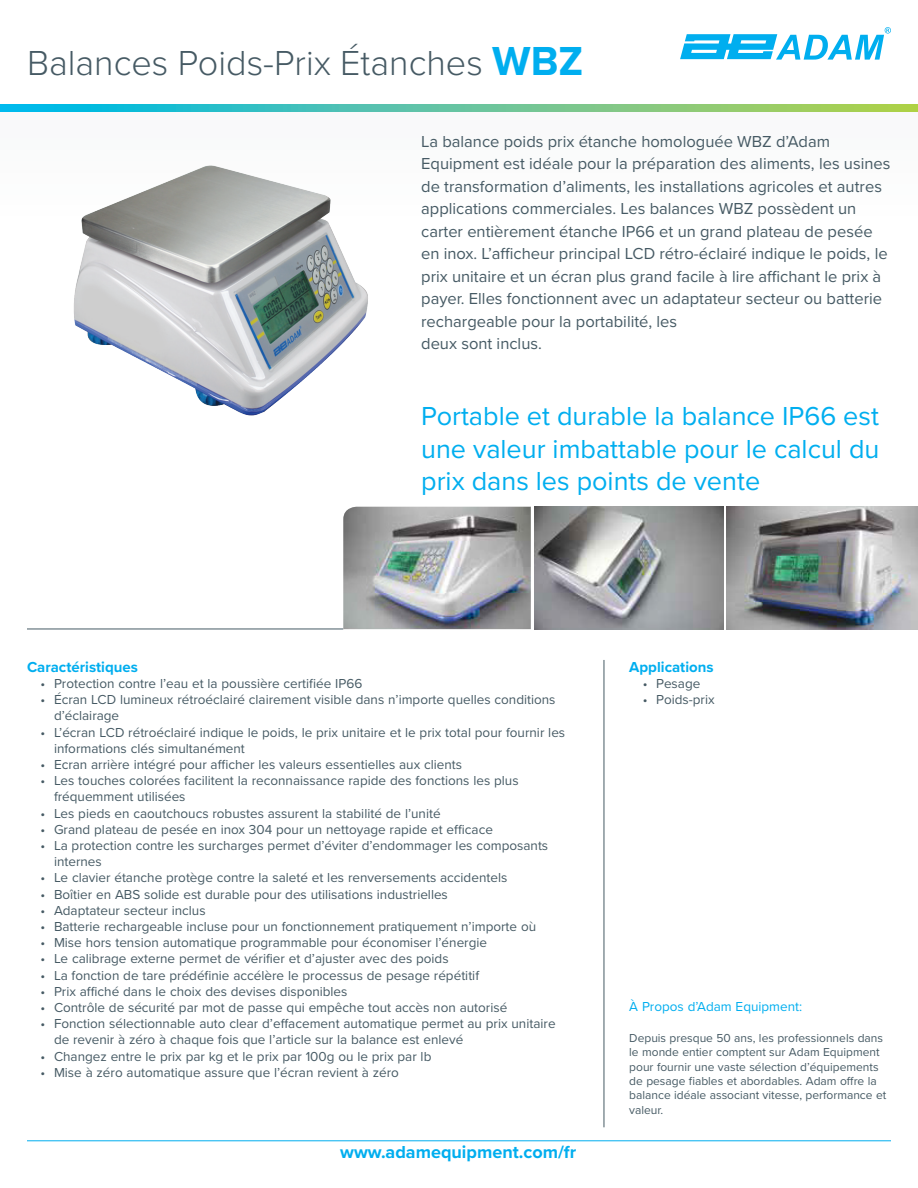
<style>
.page{position:relative;width:918px;height:1188px;background:#fff}
.page>*{position:absolute;margin:0;border:0;box-sizing:border-box;transform-origin:0 0}
.Product_Heading{font:300 36px "Proxima Nova";color:#465a64}
.Sub_Head{font:27px "Proxima Nova";color:#00aeef}
.t1{font:700 18px "Proxima Nova";color:#00aeef}
.AE_Copy{font:16.5px "Proxima Nova";color:#465a64}
.Features_Header{font:700 15px "Proxima Nova";color:#00aeef}
.Applications_Header{font:700 15px "Proxima Nova";color:#00aeef}
.t2{font:13.5px/16.2px "Proxima Nova";color:#465a64}
.About_Us_Header{font:13.5px "Proxima Nova";color:#00aeef}
.About_US_text{font:12px "Proxima Nova";color:#465a64}
.s1{font-weight:700;font-size:42px;color:#00aeef}
</style>
<div class="page">
<div style="left:0;top:111px;width:918px;height:114px;background:#fafbfb"></div>
<img style="left:74px;top:165px;width:294px;height:251px">
<svg style="left:0;top:105px;width:918px;height:6px;background:#5cc49e"></svg>
<hr style="left:27px;top:1141px;width:864px;height:1px;background:#00aeef">
<hr style="left:27px;top:629px;width:316px;height:1px;background:#465a64">
<hr style="left:604px;top:660px;width:1px;height:467px;background:#465a64">
<svg style="left:680px;top:27px;width:211px;height:33px"></svg>
<img style="left:343px;top:507px;width:188px;height:122px">
<img style="left:535px;top:507px;width:189px;height:122px">
<img style="left:727px;top:507px;width:191px;height:122px">
<p class="Product_Heading" style="left:27px;top:36px;width:558px">Balances Poids-Prix Étanches <span class="s1">WBZ</span></p>
<p class="AE_Copy" style="left:421px;top:129px;width:410px">La balance poids prix étanche homologuée WBZ d’Adam</p>
<p class="AE_Copy" style="left:421px;top:151px;width:471px">Equipment est idéale pour la préparation des aliments, les usines</p>
<p class="AE_Copy" style="left:421px;top:174px;width:462px">de transformation d’aliments, les installations agricoles et autres</p>
<p class="AE_Copy" style="left:421px;top:196px;width:437px">applications commerciales. Les balances WBZ possèdent un</p>
<p class="AE_Copy" style="left:421px;top:219px;width:453px">carter entièrement étanche IP66 et un grand plateau de pesée</p>
<p class="AE_Copy" style="left:421px;top:241px;width:468px">en inox. L’afficheur principal LCD rétro-éclairé indique le poids, le</p>
<p class="AE_Copy" style="left:421px;top:264px;width:462px">prix unitaire et un écran plus grand facile à lire affichant le prix à</p>
<p class="AE_Copy" style="left:421px;top:286px;width:462px">payer. Elles fonctionnent avec un adaptateur secteur ou batterie</p>
<p class="AE_Copy" style="left:421px;top:309px;width:257px">rechargeable pour la portabilité, les</p>
<p class="AE_Copy" style="left:421px;top:331px;width:122px">deux sont inclus.</p>
<p class="Sub_Head" style="left:421px;top:396px;width:459px">Portable et durable la balance IP66 est</p>
<p class="Sub_Head" style="left:421px;top:428px;width:460px">une valeur imbattable pour le calcul du</p>
<p class="Sub_Head" style="left:421px;top:461px;width:341px">prix dans les points de vente</p>
<p class="Features_Header" style="left:27px;top:656px;width:112px">Caractéristiques</p>
<p class="t2" style="left:40px;top:675px;width:323px">• Protection contre l’eau et la poussière certifiée IP66</p>
<p class="t2" style="left:54px;top:691px;width:503px;text-indent:-14px">• Écran LCD lumineux rétroéclairé clairement visible dans n’importe quelles conditions d’éclairage</p>
<p class="t2" style="left:54px;top:723px;width:513px;text-indent:-14px">• L’écran LCD rétroéclairé indique le poids, le prix unitaire et le prix total pour fournir les informations clés simultanément</p>
<p class="t2" style="left:40px;top:756px;width:423px">• Ecran arrière intégré pour afficher les valeurs essentielles aux clients</p>
<p class="t2" style="left:54px;top:772px;width:466px;text-indent:-14px">• Les touches colorées facilitent la reconnaissance rapide des fonctions les plus fréquemment utilisées</p>
<p class="t2" style="left:40px;top:804px;width:402px">• Les pieds en caoutchoucs robustes assurent la stabilité de l’unité</p>
<p class="t2" style="left:40px;top:821px;width:454px">• Grand plateau de pesée en inox 304 pour un nettoyage rapide et efficace</p>
<p class="t2" style="left:54px;top:837px;width:496px;text-indent:-14px">• La protection contre les surcharges permet d’éviter d’endommager les composants internes</p>
<p class="t2" style="left:40px;top:869px;width:468px">• Le clavier étanche protège contre la saleté et les renversements accidentels</p>
<p class="t2" style="left:40px;top:885px;width:409px">• Boîtier en ABS solide est durable pour des utilisations industrielles</p>
<p class="t2" style="left:40px;top:902px;width:167px">• Adaptateur secteur inclus</p>
<p class="t2" style="left:40px;top:918px;width:497px">• Batterie rechargeable incluse pour un fonctionnement pratiquement n’importe où</p>
<p class="t2" style="left:40px;top:934px;width:448px">• Mise hors tension automatique programmable pour économiser l’énergie</p>
<p class="t2" style="left:40px;top:950px;width:410px">• Le calibrage externe permet de vérifier et d’ajuster avec des poids</p>
<p class="t2" style="left:40px;top:966px;width:440px">• La fonction de tare prédéfinie accélère le processus de pesage répétitif</p>
<p class="t2" style="left:40px;top:983px;width:309px">• Prix affiché dans le choix des devises disponibles</p>
<p class="t2" style="left:40px;top:999px;width:468px">• Contrôle de sécurité par mot de passe qui empêche tout accès non autorisé</p>
<p class="t2" style="left:54px;top:1015px;width:503px;text-indent:-14px">• Fonction sélectionnable auto clear d’effacement automatique permet au prix unitaire de revenir à zéro à chaque fois que l’article sur la balance est enlevé</p>
<p class="t2" style="left:40px;top:1047px;width:392px">• Changez entre le prix par kg et le prix par 100g ou le prix par lb</p>
<p class="t2" style="left:40px;top:1064px;width:360px">• Mise à zéro automatique assure que l’écran revient à zéro</p>
<p class="t1" style="left:340px;top:1139px;width:238px">www.adamequipment.com/fr</p>
<p class="Applications_Header" style="left:629px;top:656px;width:86px">Applications</p>
<p class="t2" style="left:643px;top:675px;width:59px">• Pesage</p>
<p class="t2" style="left:643px;top:691px;width:73px">• Poids-prix</p>
<p class="About_Us_Header" style="left:629px;top:997px;width:175px">À Propos d’Adam Equipment:</p>
<p class="About_US_text" style="left:629px;top:1029px;width:255px">Depuis presque 50 ans, les professionnels dans</p>
<p class="About_US_text" style="left:629px;top:1043px;width:252px">le monde entier comptent sur Adam Equipment</p>
<p class="About_US_text" style="left:629px;top:1058px;width:251px">pour fournir une vaste sélection d’équipements</p>
<p class="About_US_text" style="left:629px;top:1072px;width:249px">de pesage fiables et abordables. Adam offre la</p>
<p class="About_US_text" style="left:629px;top:1086px;width:259px">balance idéale associant vitesse, performance et</p>
<p class="About_US_text" style="left:629px;top:1101px;width:35px">valeur.</p>
</div>
